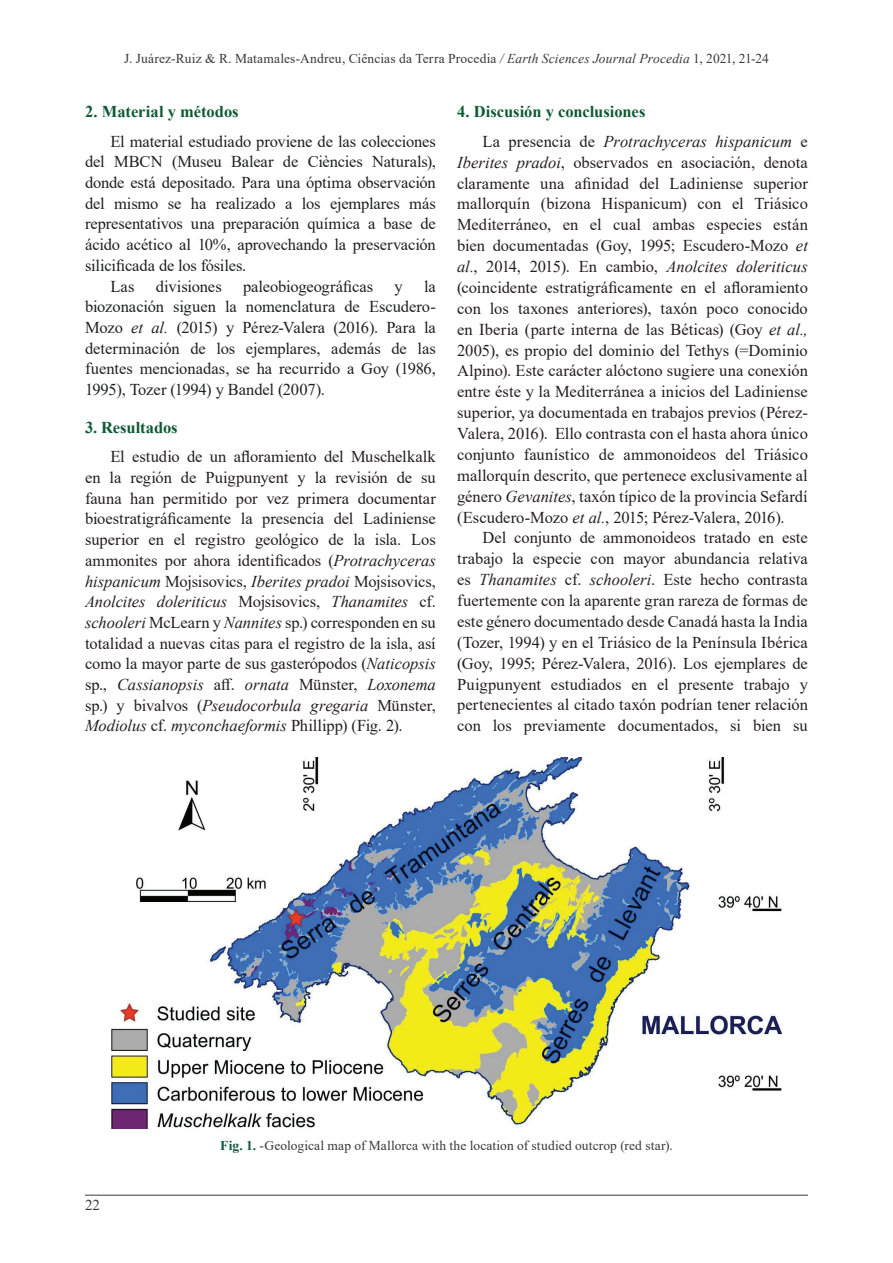
<style>
.page{position:relative;width:893px;height:1263px;background:#fff}
.page>*{position:absolute;margin:0;border:0;box-sizing:border-box;transform-origin:0 0}
.t1{font:16.5px/20.9px "Times New Roman";color:#231f20;text-align:justify}
.t2{font:16.5px/20.7px "Times New Roman";letter-spacing:-.01em;color:#1f2020;text-align:justify}
.t3{font:700 16.5px/29.4px "Times New Roman";color:#0e5a34}
.t4{font:15px "Times New Roman";color:#3a3838}
.t5{font:13.5px "Times New Roman";letter-spacing:.01em;color:#3a3838}
.s1{font-style:italic}
.s2{font-weight:400;color:#231f20}
.s3{font-weight:400;font-style:italic;color:#231f20}
.s4{font-weight:700;color:#0e5a34}
</style>
<div class="page">
<hr style="left:85px;top:1195px;width:723px;height:1px;background:#3a3838">
<img style="left:112px;top:757px;width:669px;height:372px">
<p class="t5" style="left:124px;top:48px;width:646px">J. Juárez-Ruiz &amp; R. Matamales-Andreu, Ciências da Terra Procedia <span class="s1">/ Earth Sciences Journal Procedia</span> 1, 2021, 21-24</p>
<p class="t3" style="left:85px;top:97px;width:155px">2. Material y métodos</p>
<p class="t2" style="left:111px;top:130px;width:327px">El material estudiado proviene de las colecciones</p>
<p class="t2" style="left:85px;top:151px;width:352px">del MBCN (Museu Balear de Ciències Naturals),</p>
<p class="t2" style="left:85px;top:172px;width:352px">donde está depositado. Para una óptima observación</p>
<p class="t2" style="left:85px;top:192px;width:352px">del mismo se ha realizado a los ejemplares más</p>
<p class="t2" style="left:85px;top:213px;width:352px">representativos una preparación química a base de</p>
<p class="t2" style="left:85px;top:234px;width:352px">ácido acético al 10%, aprovechando la preservación</p>
<p class="t2" style="left:85px;top:254px;width:163px">silicificada de los fósiles.</p>
<p class="t2" style="left:111px;top:275px;width:25px">Las</p>
<p class="t2" style="left:156px;top:275px;width:68px">divisiones</p>
<p class="t2" style="left:243px;top:275px;width:132px">paleobiogeográficas</p>
<p class="t2" style="left:395px;top:275px;width:10px">y</p>
<p class="t2" style="left:85px;top:275px;width:352px;text-indent:339px">la biozonación siguen la nomenclatura de Escudero-Mozo <span class="s1">et al.</span> (2015) y Pérez-Valera (2016). Para la determinación de los ejemplares, además de las fuentes mencionadas, se ha recurrido a Goy (1986, 1995), Tozer (1994) y Bandel (2007).</p>
<p class="t3" style="left:85px;top:412px;width:94px">3. Resultados</p>
<p class="t1" style="left:85px;top:446px;width:352px;text-indent:26px">El estudio de un afloramiento del Muschelkalk en la región de Puigpunyent y la revisión de su fauna han permitido por vez primera documentar bioestratigráficamente la presencia del Ladiniense superior en el registro geológico de la isla. Los ammonites por ahora identificados (<span class="s1">Protrachyceras hispanicum</span> Mojsisovics, <span class="s1">Iberites pradoi</span> Mojsisovics, <span class="s1">Anolcites doleriticus</span> Mojsisovics, <span class="s1">Thanamites</span> cf. <span class="s1">schooleri</span> McLearn y <span class="s1">Nannites</span> sp.) corresponden en su totalidad a nuevas citas para el registro de la isla, así como la mayor parte de sus gasterópodos (<span class="s1">Naticopsis </span>sp., <span class="s1">Cassianopsis</span> aff. <span class="s1">ornata</span> Münster, <span class="s1">Loxonema </span>sp.) y bivalvos (<span class="s1">Pseudocorbula gregaria</span> Münster, <span class="s1">Modiolus</span> cf. <span class="s1">myconchaeformis</span> Phillipp) (Fig. 2).</p>
<p class="t3" style="left:483px;top:97px;width:327px;text-indent:-26px">4. Discusión y conclusiones<br><span class="s2">La presencia de</span> <span class="s3">Protrachyceras hispanicum</span> <span class="s2">e</span></p>
<p class="t1" style="left:457px;top:151px;width:352px"><span class="s1">Iberites pradoi</span>, observados en asociación, denota claramente una afinidad del Ladiniense superior mallorquín (bizona Hispanicum) con el Triásico Mediterráneo, en el cual ambas especies están bien documentadas (Goy, 1995; Escudero-Mozo <span class="s1">et al.</span>, 2014, 2015). En cambio, <span class="s1">Anolcites doleriticus </span>(coincidente estratigráficamente en el afloramiento con los taxones anteriores), taxón poco conocido en Iberia (parte interna de las Béticas) (Goy <span class="s1">et al., </span>2005), es propio del dominio del Tethys (=Dominio Alpino). Este carácter alóctono sugiere una conexión entre éste y la Mediterránea a inicios del Ladiniense superior, ya documentada en trabajos previos (Pérez-Valera, 2016). Ello contrasta con el hasta ahora único conjunto faunístico de ammonoideos del Triásico mallorquín descrito, que pertenece exclusivamente al género <span class="s1">Gevanites</span>, taxón típico de la provincia Sefardí (Escudero-Mozo <span class="s1">et al.</span>, 2015; Pérez-Valera, 2016).</p>
<p class="t1" style="left:457px;top:527px;width:352px;text-indent:26px">Del conjunto de ammonoideos tratado en este trabajo la especie con mayor abundancia relativa es <span class="s1">Thanamites</span> cf. <span class="s1">schooleri</span>. Este hecho contrasta fuertemente con la aparente gran rareza de formas de este género documentado desde Canadá hasta la India (Tozer, 1994) y en el Triásico de la Península Ibérica (Goy, 1995; Pérez-Valera, 2016). Los ejemplares de Puigpunyent estudiados en el presente trabajo y pertenecientes al citado taxón podrían tener relación con los previamente documentados, si bien su</p>
<p class="t4" style="left:85px;top:1194px;width:16px">22</p>
<p class="t5" style="left:220px;top:1136px;width:454px"><span class="s4">Fig. 1.</span> -Geological map of Mallorca with the location of studied outcrop (red star).</p>
</div>
